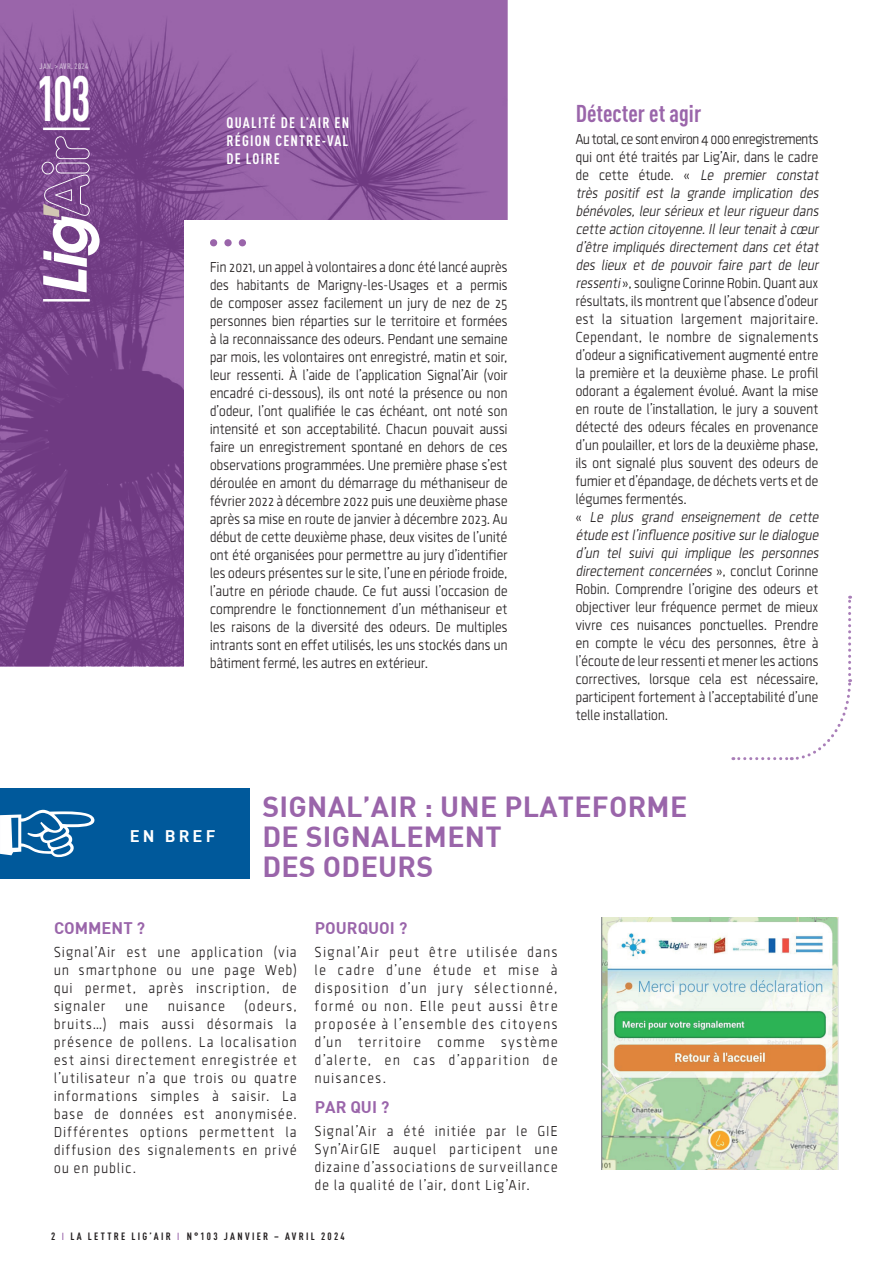
<style>
.page{position:relative;width:893px;height:1263px;background:#fff}
.page>*{position:absolute;margin:0;border:0;box-sizing:border-box;transform-origin:0 0}
.t1{font:700 63px "DIN Cond";color:#fff;scale:.77 1}
.t2{font:28.5px/30px "DIN Bold";letter-spacing:.01em;color:#9a65aa}
.t3{font:700 24px "DIN Cond";color:#9a65aa}
.t4{font:16.5px "DIN Bold";color:#9a65aa}
.t5{font:16.5px "DIN Bold";letter-spacing:.19em;color:#fff}
.t6{font:300 15px/18px "Clio C Light";color:#231f20;text-align:justify}
.t7{font:700 15px/18px "DIN Cond";letter-spacing:.08em;color:#fff;text-align:justify}
.t8{font:300 15px "Clio C Light";letter-spacing:.075em;color:#231f20}
.t9{font:700 10.5px "DIN Cond";letter-spacing:.22em;color:#231f20}
.t10{font:700 7.95px "DIN Cond";letter-spacing:.035em;color:#fff}
.s1{font-style:italic}
.s2{font-family:"DIN2014";font-weight:400;color:#9a65aa}
</style>
<div class="page">
<img style="left:0;top:0;width:508px;height:666px">
<hr style="left:43px;top:128px;width:47px;height:2px;background:#fff">
<hr style="left:43px;top:299px;width:47px;height:3px;background:#fff">
<div style="left:185px;top:220px;width:332px;height:528px;background:#fff"></div>
<svg style="left:42px;top:136px;width:58px;height:156px"></svg>
<svg style="left:210px;top:239px;width:36px;height:7px"></svg>
<div style="left:0;top:788px;width:249px;height:90px;background:#00599b"></div>
<svg style="left:0;top:810px;width:94px;height:47px"></svg>
<img style="left:601px;top:918px;width:238px;height:252px">
<svg style="left:733px;top:596px;width:119px;height:165px"></svg>
<p class="t10" style="left:40px;top:62px;width:50px">JAN. &gt; AVR. 2024</p>
<h1 class="t1" style="left:37px;top:60px;width:72px">103</h1>
<p class="t7" style="left:227px;top:113px;width:124px">QUALITÉ DE L’AIR EN RÉGION CENTRE-VAL DE LOIRE</p>
<p class="t6" style="left:210px;top:258px;width:299px">Fin 2021, un appel à volontaires a donc été lancé auprès des habitants de Marigny-les-Usages et a permis de composer assez facilement un jury de nez de 25 personnes bien réparties sur le territoire et formées à la reconnaissance des odeurs. Pendant une semaine par mois, les volontaires ont enregistré, matin et soir, leur ressenti. À l’aide de l’application Signal’Air (voir encadré ci-dessous), ils ont noté la présence ou non d’odeur, l’ont qualifiée le cas échéant, ont noté son intensité et son acceptabilité. Chacun pouvait aussi faire un enregistrement spontané en dehors de ces observations programmées. Une première phase s’est déroulée en amont du démarrage du méthaniseur de février 2022 à décembre 2022 puis une deuxième phase après sa mise en route de janvier à décembre 2023. Au début de cette deuxième phase, deux visites de l’unité ont été organisées pour permettre au jury d’identifier les odeurs présentes sur le site, l’une en période froide, l’autre en période chaude. Ce fut aussi l’occasion de comprendre le fonctionnement d’un méthaniseur et les raisons de la diversité des odeurs. De multiples intrants sont en effet utilisés, les uns stockés dans un bâtiment fermé, les autres en extérieur.</p>
<h3 class="t3" style="left:576px;top:98px;width:127px">Détecter et agir</h3>
<p class="t6" style="left:576px;top:130px;width:248px;text-align:left">Au total, ce sont environ 4 000 enregistrements qui ont été traités par Lig’Air, dans le cadre d e c e tt e é t u d e . « <span class="s1">Le premier constat très positif est la grande implication des bénévoles, leursérieux et leurrigueurdans cette action citoyenne.Illeurtenaità cœur d’être impliqués directement dans cet état des lieux et de pouvoir faire part de leur ressenti</span>», souligne Corinne Robin. Quant aux résultats, ils montrent que l’absence d’odeur est la situation largement majoritaire.<br>Cependant, le nombre de signalements d’odeur a significativement augmenté entre la première et la deuxième phase. Le profil odorant a également évolué. Avant la mise en route de l’installation, le jury a souvent détecté des odeurs fécales en provenance d’un poulailler, et lors de la deuxième phase, ils ont signalé plus souvent des odeurs de fumier et d’épandage, de déchets verts et de légumes fermentés.<br>« <span class="s1">Le plus grand enseignement de cette étude estl’influence positive surle dialogue d’un tel suivi qui implique les personnes directement concernées</span> » , c o n c l u t C o r i n n e Robin. Comprendre l’origine des odeurs et objectiver leur fréquence permet de mieux vivre ces nuisances ponctuelles. Prendre en compte le vécu des personnes, être à l’écoute de leur ressenti et mener les actions correctives, lorsque cela est nécessaire, participent fortement à l’acceptabilité d’une telle installation.</p>
<p class="t5" style="left:130px;top:825px;width:87px">EN BREF</p>
<h2 class="t2" style="left:262px;top:791px;width:426px">SIGNAL’AIR : UNE PLATEFORME<br>DE SIGNALEMENT<br>DES ODEURS</h2>
<p class="t4" style="left:54px;top:918px;width:93px">COMMENT ?</p>
<p class="t6" style="left:54px;top:943px;width:244px">Signal’Air est une application (via un smartphone ou une page Web) qui permet, après inscription, de signaler</p>
<p class="t6" style="left:54px;top:997px;width:244px;text-indent:191px">(odeurs, bruits…) mais aussi désormais la présence de pollens. La localisation est ainsi directement enregistrée et l’utilisateur n’a que trois ou quatre informations simples à saisir. La base de données est anonymisée.<br>Différentes options permettent la diffusion des signalements en privé ou en public.</p>
<p class="t6" style="left:126px;top:997px;width:24px">une</p>
<p class="t8" style="left:168px;top:997px;width:59px">nuisance</p>
<p class="t4" style="left:315px;top:918px;width:94px">POURQUOI ?</p>
<p class="t6" style="left:315px;top:943px;width:244px">Signal’Air peut être utilisée dans le cadre d’une étude et mise à disposition d’un jury sélectionné, formé ou non. Elle peut aussi être proposée à l’ensemble des citoyens d’un territoire comme système d’alerte, en cas d’apparition de nuisances.</p>
<p class="t4" style="left:315px;top:1097px;width:76px">PAR QUI ?</p>
<p class="t6" style="left:315px;top:1122px;width:244px">Signal’Air a été initiée par le GIE Syn’AirGIE auquel participent une dizaine d’associations de surveillance de la qualité de l’air, dont Lig’Air.</p>
<p class="t9" style="left:51px;top:1230px;width:295px">2 <span class="s2">I</span> LA LETTRE LIG’AIR <span class="s2">I</span> N°103 JANVIER – AVRIL 2024</p>
</div>
